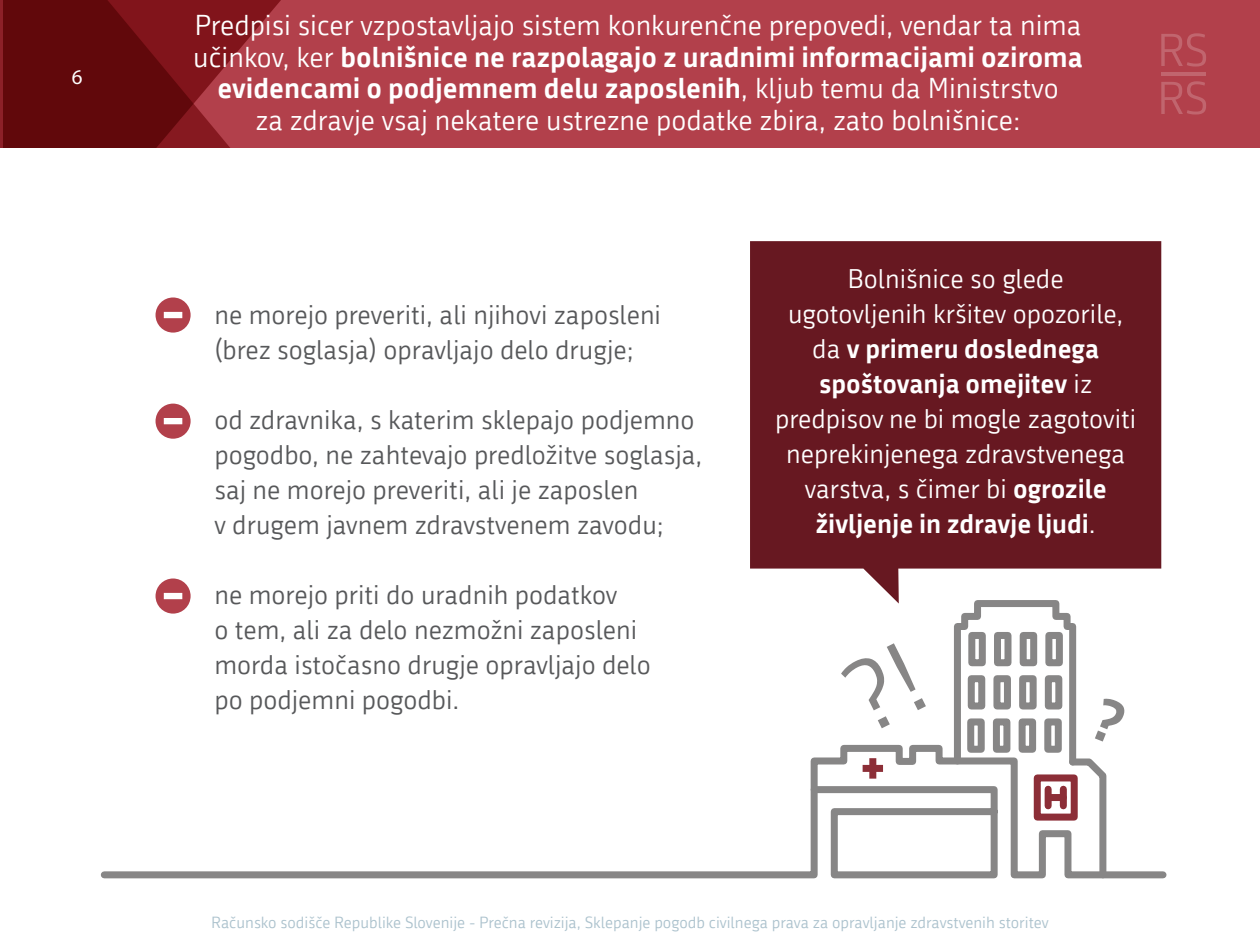
<style>
.page{position:relative;width:1260px;height:946px;background:#fff}
.page>*{position:absolute;margin:0;border:0;box-sizing:border-box;transform-origin:0 0}
.t1{font:28px/31.5px "Republika";color:#fff;text-align:center}
.t2{font:26.25px/35px "Republika";color:#57585a}
.t3{font:26.25px/35px "Republika";color:#fff;text-align:center}
.t4{font:21px "Myriad Pro";color:#fff}
.t5{font:15.75px "Republika";color:#acc2cd}
.s1{font-weight:700}
</style>
<div class="page">
<svg style="left:750px;top:241px;width:411px;height:355px;background:#722931"></svg>
<div style="left:156px;top:297px;width:35px;height:35px;background:#b2404b;border-radius:50%"></div>
<div style="left:164px;top:312px;width:18px;height:6px;background:#fff"></div>
<div style="left:156px;top:403px;width:35px;height:35px;background:#b2404b;border-radius:50%"></div>
<div style="left:164px;top:418px;width:18px;height:6px;background:#fff"></div>
<div style="left:156px;top:578px;width:35px;height:35px;background:#b2404b;border-radius:50%"></div>
<div style="left:164px;top:593px;width:18px;height:6px;background:#fff"></div>
<hr style="left:3px;top:945px;width:1257px;height:1px;background:#b2404b">
<svg style="left:3px;top:945px;width:383px;height:1px"></svg>
<div style="left:3px;top:0;width:1257px;height:148px;background:#b2404b"></div>
<svg style="left:0;top:0;width:281px;height:148px;fill:#61080b"></svg>
<svg style="left:1161px;top:33px;width:45px;height:34px"></svg>
<hr style="left:1161px;top:73px;width:45px;height:3px;background:#fff">
<svg style="left:1161px;top:81px;width:45px;height:33px"></svg>
<svg style="left:100px;top:871px;width:1067px;height:8px;background:#969595"></svg>
<svg style="left:807px;top:596px;width:320px;height:283px"></svg>
<p class="t4" style="left:72px;top:64px;width:12px">6</p>
<p class="t1" style="left:193px;top:8px;width:891px">Predpisi sicer vzpostavljajo sistem konkurenčne prepovedi, vendar ta nima učinkov, ker <span class="s1">bolnišnice ne razpolagajo z uradnimi informacijami oziroma evidencami o podjemnem delu zaposlenih</span>, kljub temu da Ministrstvo<br>za zdravje vsaj nekatere ustrezne podatke zbira, zato bolnišnice:</p>
<p class="t2" style="left:214px;top:295px;width:448px">ne morejo preveriti, ali njihovi zaposleni (brez soglasja) opravljajo delo drugje;</p>
<p class="t2" style="left:214px;top:400px;width:490px">od zdravnika, s katerim sklepajo podjemno pogodbo, ne zahtevajo predložitve soglasja, saj ne morejo preveriti, ali je zaposlen<br>v drugem javnem zdravstvenem zavodu;</p>
<p class="t2" style="left:214px;top:575px;width:438px">ne morejo priti do uradnih podatkov<br>o tem, ali za delo nezmožni zaposleni morda istočasno drugje opravljajo delo po podjemni pogodbi.</p>
<p class="t3" style="left:775px;top:260px;width:363px">Bolnišnice so glede<br>ugotovljenih kršitev opozorile, da <span class="s1">v primeru doslednega spoštovanja omejitev</span> iz predpisov ne bi mogle zagotoviti neprekinjenega zdravstvenega varstva, s čimer bi <span class="s1">ogrozile življenje in zdravje ljudi</span>.</p>
<p class="t5" style="left:211px;top:911px;width:839px">Računsko sodišče Republike Slovenije - Prečna revizija, Sklepanje pogodb civilnega prava za opravljanje zdravstvenih storitev</p>
</div>
